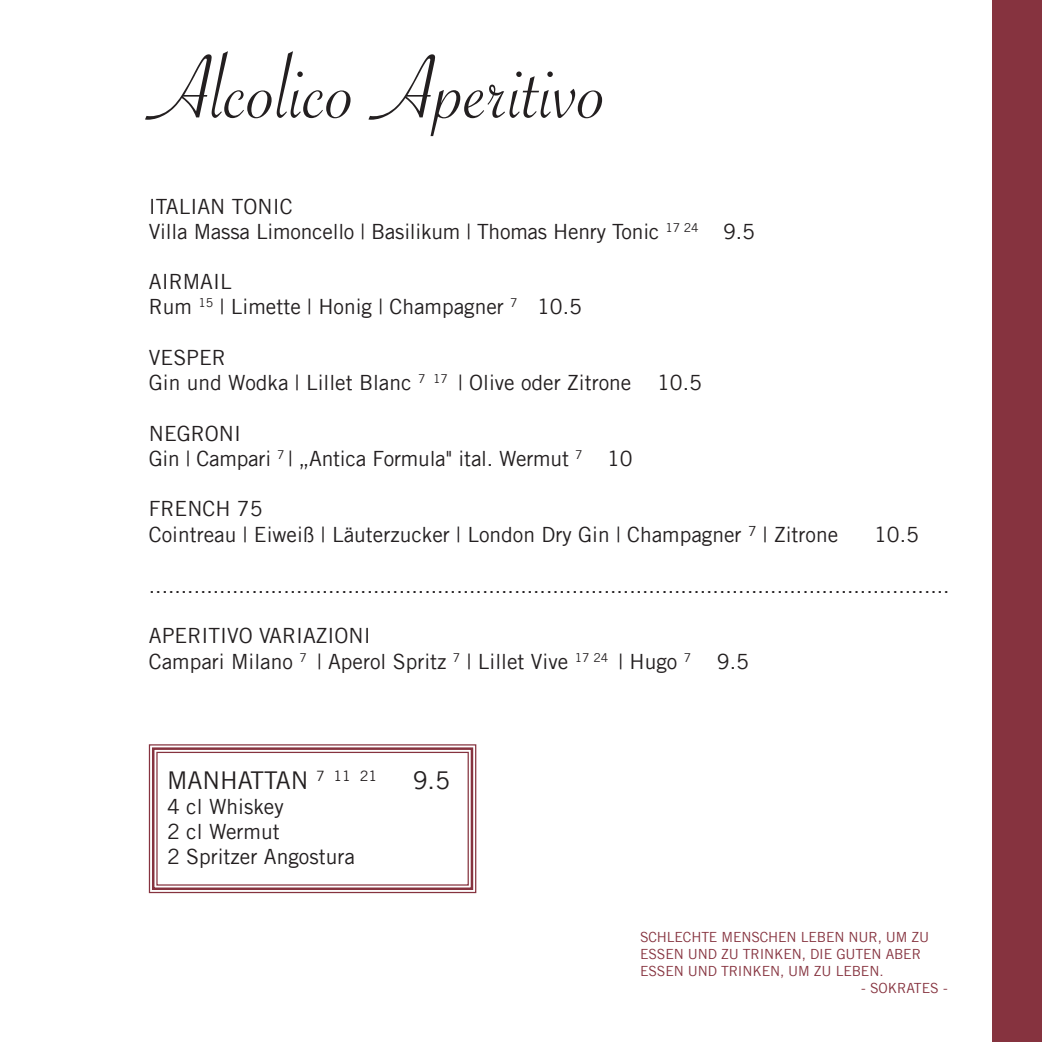
<style>
.page{position:relative;width:1042px;height:1042px;background:#fff}
.page>*{position:absolute;margin:0;border:0;box-sizing:border-box;transform-origin:0 0}
.t1{font:96.25px "Savoye Plain";color:#231f20}
.t2{font:24.5px "Trade Gothic LT";color:#231f20}
.t3{font:21px "Trade Gothic LT";color:#242021}
.t4{font:21px "Trade Gothic LT";color:#231f20}
.t5{font:14px/16.8px "Trade Gothic LT";letter-spacing:-.01em;color:#86333f}
</style>
<div class="page">
<div style="left:992px;top:0;width:50px;height:1042px;background:#86333f"></div>
<svg style="left:148px;top:744px;width:329px;height:150px"></svg>
<div style="left:152px;top:747px;width:321px;height:143px;border:3px solid #86333f"></div>
<div style="left:156px;top:752px;width:313px;height:133px;border:1px solid #86333f"></div>
<p class="t1" style="left:149px;top:49px;width:460px">Alcolico Aperitivo</p>
<p class="t4" style="left:149px;top:193px;width:145px">ITALIAN TONIC</p>
<p class="t4" style="left:149px;top:219px;width:607px">Villa Massa Limoncello | Basilikum | Thomas Henry Tonic <sup>17</sup> <sup>24</sup> 9.5</p>
<p class="t4" style="left:149px;top:269px;width:84px">AIRMAIL</p>
<p class="t4" style="left:149px;top:294px;width:434px">Rum <sup>15</sup> | Limette | Honig | Champagner <sup>7</sup> 10.5</p>
<p class="t4" style="left:149px;top:345px;width:79px">VESPER</p>
<p class="t4" style="left:149px;top:370px;width:554px">Gin und Wodka | Lillet Blanc <sup>7</sup> <sup>17</sup> | Olive oder Zitrone 10.5</p>
<p class="t4" style="left:149px;top:420px;width:94px">NEGRONI</p>
<p class="t4" style="left:149px;top:445px;width:485px">Gin | Campari <sup>7</sup> | „Antica Formula" ital. Wermut <sup>7</sup> 10</p>
<p class="t3" style="left:149px;top:496px;width:115px">FRENCH 75</p>
<p class="t3" style="left:149px;top:522px;width:691px">Cointreau | Eiweiß | Läuterzucker | London Dry Gin | Champagner <sup>7</sup> | Zitrone</p>
<p class="t3" style="left:874px;top:522px;width:46px">10.5</p>
<p class="t3" style="left:149px;top:572px;width:802px">.............................................................................................................................</p>
<p class="t3" style="left:149px;top:623px;width:223px">APERITIVO VARIAZIONI</p>
<p class="t3" style="left:149px;top:649px;width:602px">Campari Milano <sup>7</sup> | Aperol Spritz <sup>7</sup> | Lillet Vive <sup>17</sup> <sup>24</sup> | Hugo <sup>7</sup> 9.5</p>
<p class="t2" style="left:167px;top:765px;width:212px">MANHATTAN <sup>7</sup> <sup>11</sup> <sup>21</sup></p>
<p class="t2" style="left:413px;top:765px;width:39px">9.5</p>
<p class="t4" style="left:167px;top:794px;width:118px">4 cl Whiskey</p>
<p class="t4" style="left:167px;top:819px;width:114px">2 cl Wermut</p>
<p class="t4" style="left:167px;top:844px;width:189px">2 Spritzer Angostura</p>
<p class="t5" style="left:640px;top:929px;width:291px">SCHLECHTE MENSCHEN LEBEN NUR, UM ZU<br>ESSEN UND ZU TRINKEN, DIE GUTEN ABER<br>ESSEN UND TRINKEN, UM ZU LEBEN.</p>
<p class="t5" style="left:861px;top:979px;width:88px">- SOKRATES -</p>
</div>
